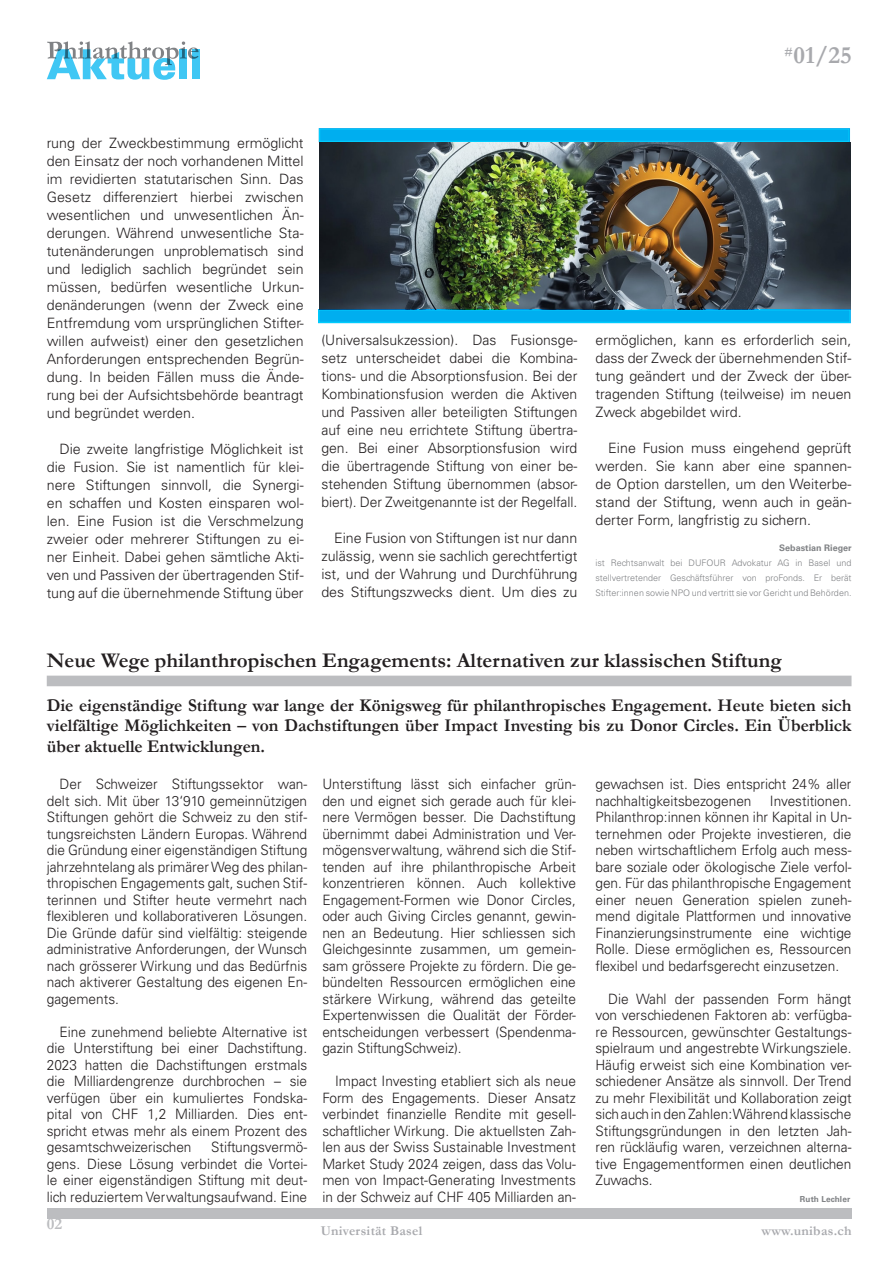
<style>
.page{position:relative;width:893px;height:1263px;background:#fff}
.page>*{position:absolute;margin:0;border:0;box-sizing:border-box;transform-origin:0 0}
.grundtext{font:700 24.9px "Garamond";color:#a8a9ad}
.t1{font:700 21px "Garamond";color:#231f20}
.t2{font:700 18px/20.7px "Garamond";color:#231f20;text-align:justify}
.t3{font:700 16.5px "Garamond";color:#bcbdc0}
.Lauftext{font:300 14.25px/16.5px "Univers LT Std";color:#231f20;text-align:justify;scale:.96 1}
.Lauftext-2{font:300 14.25px/18px "Univers LT Std";color:#231f20;text-align:justify}
.t4{font:700 13.5px "Garamond";letter-spacing:.02em;color:#a8a9ad}
.Lauftext-3{font:300 9px/15px "Univers LT Std";color:#808285}
.Lauftext-4{font:700 9px "Univers LT Std";color:#808285}
.Lauftext-5{font:700 8.25px "Univers LT Std";letter-spacing:.01em;color:#808285}
</style>
<div class="page">
<div style="left:47px;top:1208px;width:804px;height:10px;background:#bcbdc0"></div>
<div style="left:192px;top:49px;width:8px;height:30px;background:#40c7f4"></div>
<svg style="left:47px;top:41px;width:152px;height:39px"></svg>
<div style="left:47px;top:676px;width:804px;height:10px;background:#bcbdc0"></div>
<div style="left:319px;top:129px;width:530px;height:13px;background:#00aeef"></div>
<div style="left:319px;top:128px;width:531px;height:14px;border:2px solid #00aeef"></div>
<img style="left:319px;top:143px;width:531px;height:166px">
<div style="left:319px;top:310px;width:531px;height:12px;background:#00aeef"></div>
<div style="left:318px;top:309px;width:533px;height:14px;border:2px solid #00aeef"></div>
<p class="grundtext" style="left:784px;top:38px;width:69px"><sup>#</sup>01/25</p>
<p class="Lauftext-2" style="left:47px;top:134px;width:258px">rung der Zweckbestimmung ermöglicht den Einsatz der noch vorhandenen Mittel im revidierten statutarischen Sinn. Das Gesetz differenziert hierbei zwischen wesentlichen und unwesentlichen Än&shy;derungen. Während unwesentliche Sta&shy;tutenänderungen unproblematisch sind und lediglich sachlich begründet sein müssen, bedürfen wesentliche Urkun&shy;denänderungen (wenn der Zweck eine Entfremdung vom ursprünglichen Stifter&shy;willen aufweist) einer den gesetzlichen Anforderungen entsprechenden Begrün&shy;dung. In beiden Fällen muss die Ände&shy;rung bei der Aufsichtsbehörde beantragt und begründet werden.</p>
<p class="Lauftext-2" style="left:47px;top:440px;width:258px;text-indent:13px">Die zweite langfristige Möglichkeit ist die Fusion. Sie ist namentlich für klei&shy;nere Stiftungen sinnvoll, die Synergi&shy;en schaffen und Kosten einsparen wol&shy;len. Eine Fusion ist die Verschmelzung zweier oder mehrerer Stiftungen zu ei&shy;ner Einheit. Dabei gehen sämtliche Akti&shy;ven und Passiven der übertragenden Stif&shy;tung auf die übernehmende Stiftung über</p>
<p class="Lauftext-2" style="left:321px;top:331px;width:258px">(Universalsukzession). Das Fusionsge&shy;setz unterscheidet dabei die Kombina&shy;tions- und die Absorptionsfusion. Bei der Kombinationsfusion werden die Aktiven und Passiven aller beteiligten Stiftungen auf eine neu errichtete Stiftung übertra&shy;gen. Bei einer Absorptionsfusion wird die übertragende Stiftung von einer be&shy;stehenden Stiftung übernommen (absor&shy;biert). Der Zweitgenannte ist der Regelfall.</p>
<p class="Lauftext-2" style="left:321px;top:529px;width:258px;text-indent:13px">Eine Fusion von Stiftungen ist nur dann zulässig, wenn sie sachlich gerechtfertigt ist, und der Wahrung und Durchführung des Stiftungszwecks dient. Um dies zu</p>
<p class="Lauftext-2" style="left:595px;top:331px;width:258px">ermöglichen, kann es erforderlich sein, dass der Zweck der übernehmenden Stif&shy;tung geändert und der Zweck der über&shy;tragenden Stiftung (teilweise) im neuen Zweck abgebildet wird.</p>
<p class="Lauftext-2" style="left:595px;top:439px;width:258px;text-indent:13px">Eine Fusion muss eingehend geprüft werden. Sie kann aber eine spannen&shy;de Option darstellen, um den Weiterbe&shy;stand der Stiftung, wenn auch in geän&shy;derter Form, langfristig zu sichern.</p>
<p class="Lauftext-4" style="left:779px;top:543px;width:74px">Sebastian Rieger</p>
<p class="Lauftext-3" style="left:595px;top:555px;width:258px">ist Rechtsanwalt bei DUFOUR Advokatur AG in Basel und</p>
<p class="Lauftext-3" style="left:595px;top:570px;width:258px">stellvertretender Geschäftsführer von proFonds. Er berät<br>Stifter:innen sowie NPO und vertritt sie vor Gericht und Behörden.</p>
<p class="t1" style="left:47px;top:646px;width:737px">Neue Wege philanthropischen Engagements: Alternativen zur klassischen Stiftung</p>
<p class="t2" style="left:47px;top:695px;width:806px">Die eigenständige Stiftung war lange der Königsweg für philanthropisches Engagement. Heute bieten sich vielfältige Möglichkeiten – von Dachstiftungen über Impact Investing bis zu Donor Circles. Ein Überblick über aktuelle Entwicklungen.</p>
<p class="Lauftext" style="left:47px;top:776px;width:273px;text-indent:13px">Der Schweizer Stiftungssektor wan&shy;delt sich. Mit über 13‘910 gemeinnützigen Stiftungen gehört die Schweiz zu den stif&shy;tungsreichsten Ländern Europas. Während die Gründung einer eigenständigen Stiftung jahrzehntelang als primärer Weg des philan&shy;thropischen Engagements galt, suchen Stif&shy;terinnen und Stifter heute vermehrt nach flexibleren und kollaborativeren Lösungen.<br>Die Gründe dafür sind vielfältig: steigende administrative Anforderungen, der Wunsch nach grösserer Wirkung und das Bedürfnis nach aktiverer Gestaltung des eigenen En&shy;gagements.</p>
<p class="Lauftext" style="left:47px;top:1023px;width:273px;text-indent:13px">Eine zunehmend beliebte Alternative ist die Unterstiftung bei einer Dachstiftung.<br>2023 hatten die Dachstiftungen erstmals die Milliardengrenze durchbrochen – sie verfügen über ein kumuliertes Fondska&shy;pital von CHF 1,2 Milliarden. Dies ent&shy;spricht etwas mehr als einem Prozent des gesamtschweizerischen</p>
<p class="Lauftext" style="left:47px;top:1139px;width:273px;text-indent:164px">Stiftungsvermö&shy;gens. Diese Lösung verbindet die Vortei&shy;le einer eigenständigen Stiftung mit deut&shy;lich reduziertem Verwaltungsaufwand. Eine</p>
<p class="t3" style="left:47px;top:1213px;width:17px">02</p>
<p class="Lauftext" style="left:322px;top:776px;width:266px">Unterstiftung lässt sich einfacher grün&shy;den und eignet sich gerade auch für klei&shy;nere Vermögen besser. Die Dachstiftung übernimmt dabei Administration und Ver&shy;mögensverwaltung, während sich die Stif&shy;tenden auf ihre philanthropische Arbeit konzentrieren können. Auch kollektive Engagement-Formen wie Donor Circles, oder auch Giving Circles genannt, gewin&shy;nen an Bedeutung. Hier schliessen sich Gleichgesinnte zusammen, um gemein&shy;sam grössere Projekte zu fördern. Die ge&shy;bündelten Ressourcen ermöglichen eine stärkere Wirkung, während das geteilte Expertenwissen die Qualität der Förder&shy;entscheidungen verbessert (Spendenma&shy;gazin StiftungSchweiz).</p>
<p class="Lauftext" style="left:322px;top:1073px;width:266px;text-indent:13px">Impact Investing etabliert sich als neue Form des Engagements. Dieser Ansatz verbindet finanzielle Rendite mit gesell&shy;schaftlicher Wirkung. Die aktuellsten Zah&shy;len aus der Swiss Sustainable Investment Market Study 2024 zeigen, dass das Volu&shy;men von Impact-Generating Investments in der Schweiz auf CHF 405 Milliarden an-</p>
<p class="t4" style="left:321px;top:1221px;width:103px">Universität Basel</p>
<p class="Lauftext" style="left:595px;top:776px;width:268px">gewachsen ist. Dies entspricht 24% aller nachhaltigkeitsbezogenen</p>
<p class="Lauftext" style="left:595px;top:792px;width:268px;text-indent:175px">Investitionen.<br>Philanthrop:innen können ihr Kapital in Un&shy;ternehmen oder Projekte investieren, die neben wirtschaftlichem Erfolg auch mess&shy;bare soziale oder ökologische Ziele verfol&shy;gen. Für das philanthropische Engagement einer neuen Generation spielen zuneh&shy;mend digitale Plattformen und innovative Finanzierungsinstrumente eine wichtige Rolle. Diese ermöglichen es, Ressourcen flexibel und bedarfsgerecht einzusetzen.</p>
<p class="Lauftext" style="left:595px;top:990px;width:268px;text-indent:13px">Die Wahl der passenden Form hängt von verschiedenen Faktoren ab: verfügba&shy;re Ressourcen, gewünschter Gestaltungs&shy;spielraum und angestrebte Wirkungsziele.<br>Häufig erweist sich eine Kombination ver&shy;schiedener Ansätze als sinnvoll. Der Trend zu mehr Flexibilität und Kollaboration zeigt sich auch in den Zahlen: Während klassische Stiftungsgründungen in den letzten Jah&shy;ren rückläufig waren, verzeichnen alterna&shy;tive Engagementformen einen deutlichen Zuwachs.</p>
<p class="Lauftext-5" style="left:800px;top:1194px;width:52px">Ruth Lechler</p>
<p class="t4" style="left:762px;top:1221px;width:91px">www.unibas.ch</p>
</div>
